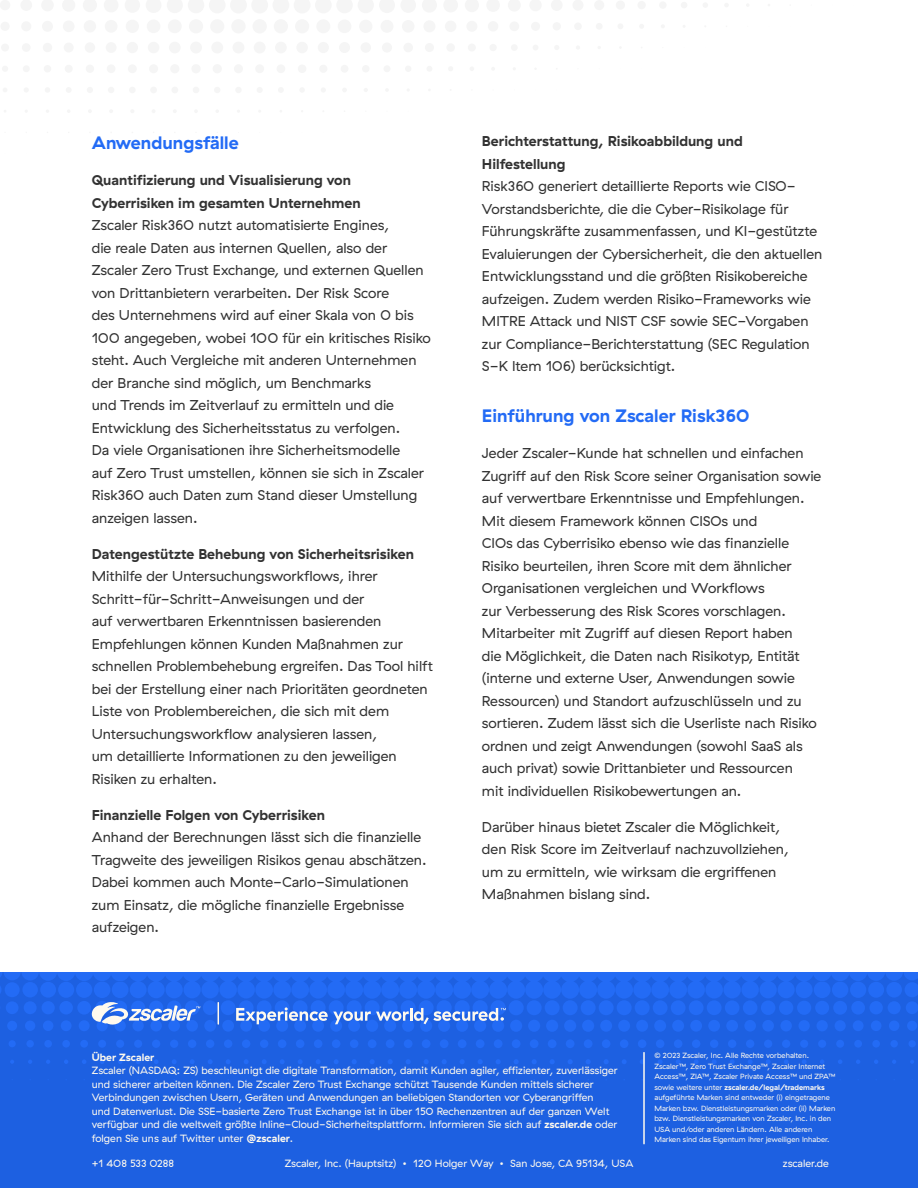
<style>
.page{position:relative;width:918px;height:1188px;background:#fff}
.page>*{position:absolute;margin:0;border:0;box-sizing:border-box;transform-origin:0 0}
.t1{font:700 18px "GT Haptik ZS";color:#236bf5}
.t2{font:14.25px/22.5px "GT Haptik ZS";color:#323232}
.t3{font:700 14.25px/22.5px "GT Haptik ZS";color:#323232}
.t4{font:10.5px/13.5px "GT Haptik ZS";color:#fffaee}
.t5{font:700 10.5px "GT Haptik ZS";color:#fffaee}
.t6{font:7.5px/10.5px "GT Haptik ZS";color:#fffbf1}
.s1{font-weight:700}
.s2{color:#fffaee}
</style>
<div class="page">
<div style="left:0;top:972px;width:918px;height:216px;background:#1d60e1"></div>
<svg style="left:0;top:972px;width:918px;height:108px"></svg>
<svg style="left:92px;top:1000px;width:108px;height:26px"></svg>
<svg style="left:218px;top:1003px;width:1px;height:21px"></svg>
<svg style="left:236px;top:1007px;width:270px;height:17px"></svg>
<hr style="left:643px;top:1053px;width:2px;height:91px;background:#fffaee">
<p class="t1" style="left:92px;top:132px;width:149px">Anwendungsfälle</p>
<p class="t3" style="left:92px;top:169px;width:271px">Quantifizierung und Visualisierung von<br>Cyberrisiken im gesamten Unternehmen</p>
<p class="t2" style="left:92px;top:214px;width:341px">Zscaler Risk360 nutzt automatisierte Engines,<br>die reale Daten aus internen Quellen, also der Zscaler Zero Trust Exchange, und externen Quellen von Drittanbietern verarbeiten. Der Risk Score<br>des Unternehmens wird auf einer Skala von 0 bis 100 angegeben, wobei 100 für ein kritisches Risiko steht. Auch Vergleiche mit anderen Unternehmen der Branche sind möglich, um Benchmarks<br>und Trends im Zeitverlauf zu ermitteln und die Entwicklung des Sicherheitsstatus zu verfolgen.<br>Da viele Organisationen ihre Sicherheitsmodelle<br>auf Zero Trust umstellen, können sie sich in Zscaler Risk360 auch Daten zum Stand dieser Umstellung anzeigen lassen.</p>
<p class="t3" style="left:92px;top:543px;width:324px">Datengestützte Behebung von Sicherheitsrisiken</p>
<p class="t2" style="left:92px;top:565px;width:343px">Mithilfe der Untersuchungsworkflows, ihrer Schritt-für-Schritt-Anweisungen und der<br>auf verwertbaren Erkenntnissen basierenden Empfehlungen können Kunden Maßnahmen zur schnellen Problembehebung ergreifen. Das Tool hilft bei der Erstellung einer nach Prioritäten geordneten Liste von Problembereichen, die sich mit dem Untersuchungsworkflow analysieren lassen,<br>um detaillierte Informationen zu den jeweiligen Risiken zu erhalten.</p>
<p class="t3" style="left:92px;top:804px;width:235px">Finanzielle Folgen von Cyberrisiken</p>
<p class="t2" style="left:92px;top:826px;width:336px">Anhand der Berechnungen lässt sich die finanzielle Tragweite des jeweiligen Risikos genau abschätzen.<br>Dabei kommen auch Monte-Carlo-Simulationen zum Einsatz, die mögliche finanzielle Ergebnisse aufzeigen.</p>
<p class="t3" style="left:482px;top:130px;width:262px">Berichterstattung, Risikoabbildung und<br>Hilfestellung</p>
<p class="t2" style="left:482px;top:175px;width:342px">Risk360 generiert detaillierte Reports wie CISO-Vorstandsberichte, die die Cyber-Risikolage für Führungskräfte zusammenfassen, und KI-gestützte Evaluierungen der Cybersicherheit, die den aktuellen Entwicklungsstand und die größten Risikobereiche aufzeigen. Zudem werden Risiko-Frameworks wie MITRE Attack und NIST CSF sowie SEC-Vorgaben zur Compliance-Berichterstattung (SEC Regulation S-K Item 106) berücksichtigt.</p>
<p class="t1" style="left:482px;top:405px;width:269px">Einführung von Zscaler Risk360</p>
<p class="t2" style="left:482px;top:442px;width:341px">Jeder Zscaler-Kunde hat schnellen und einfachen Zugriff auf den Risk Score seiner Organisation sowie auf verwertbare Erkenntnisse und Empfehlungen.<br>Mit diesem Framework können CISOs und<br>CIOs das Cyberrisiko ebenso wie das finanzielle Risiko beurteilen, ihren Score mit dem ähnlicher Organisationen vergleichen und Workflows<br>zur Verbesserung des Risk Scores vorschlagen.<br>Mitarbeiter mit Zugriff auf diesen Report haben<br>die Möglichkeit, die Daten nach Risikotyp, Entität (interne und externe User, Anwendungen sowie Ressourcen) und Standort aufzuschlüsseln und zu sortieren. Zudem lässt sich die Userliste nach Risiko ordnen und zeigt Anwendungen (sowohl SaaS als auch privat) sowie Drittanbieter und Ressourcen<br>mit individuellen Risikobewertungen an.</p>
<p class="t2" style="left:482px;top:816px;width:308px">Darüber hinaus bietet Zscaler die Möglichkeit, den Risk Score im Zeitverlauf nachzuvollziehen, um zu ermitteln, wie wirksam die ergriffenen Maßnahmen bislang sind.</p>
<p class="t5" style="left:92px;top:1051px;width:64px">Über Zscaler</p>
<p class="t4" style="left:92px;top:1064px;width:527px">Zscaler (NASDAQ: ZS) beschleunigt die digitale Transformation, damit Kunden agiler, effizienter, zuverlässiger und sicherer arbeiten können. Die Zscaler Zero Trust Exchange schützt Tausende Kunden mittels sicherer Verbindungen zwischen Usern, Geräten und Anwendungen an beliebigen Standorten vor Cyberangriffen<br>und Datenverlust. Die SSE-basierte Zero Trust Exchange ist in über 150 Rechenzentren auf der ganzen Welt verfügbar und die weltweit größte Inline-Cloud-Sicherheitsplattform. Informieren Sie sich auf <span class="s1">zscaler.de</span> oder folgen Sie uns auf Twitter unter <span class="s1">@zscaler</span>.</p>
<p class="t6" style="left:654px;top:1050px;width:182px"><span class="s2">© 2023 Zscaler, Inc. Alle Rechte vorbehalten.<br>Zscaler™, Zero Trust Exchange™, Zscaler Internet Access™, ZIA™, Zscaler Private Access™ und ZPA™ sowie weitere unter</span> <span class="s1">zscaler.de/legal/trademarks </span>aufgeführte Marken sind entweder (i) eingetragene Marken bzw. Dienstleistungsmarken oder (ii) Marken bzw. Dienstleistungsmarken von Zscaler, Inc. in den USA und/oder anderen Ländern. Alle anderen Marken sind das Eigentum ihrer jeweiligen Inhaber.</p>
<p class="t4" style="left:92px;top:1157px;width:84px">+1 408 533 0288</p>
<p class="t4" style="left:285px;top:1157px;width:350px">Zscaler, Inc. (Hauptsitz) • 120 Holger Way • San Jose, CA 95134, USA</p>
<p class="t4" style="left:783px;top:1157px;width:48px">zscaler.de</p>
</div>
